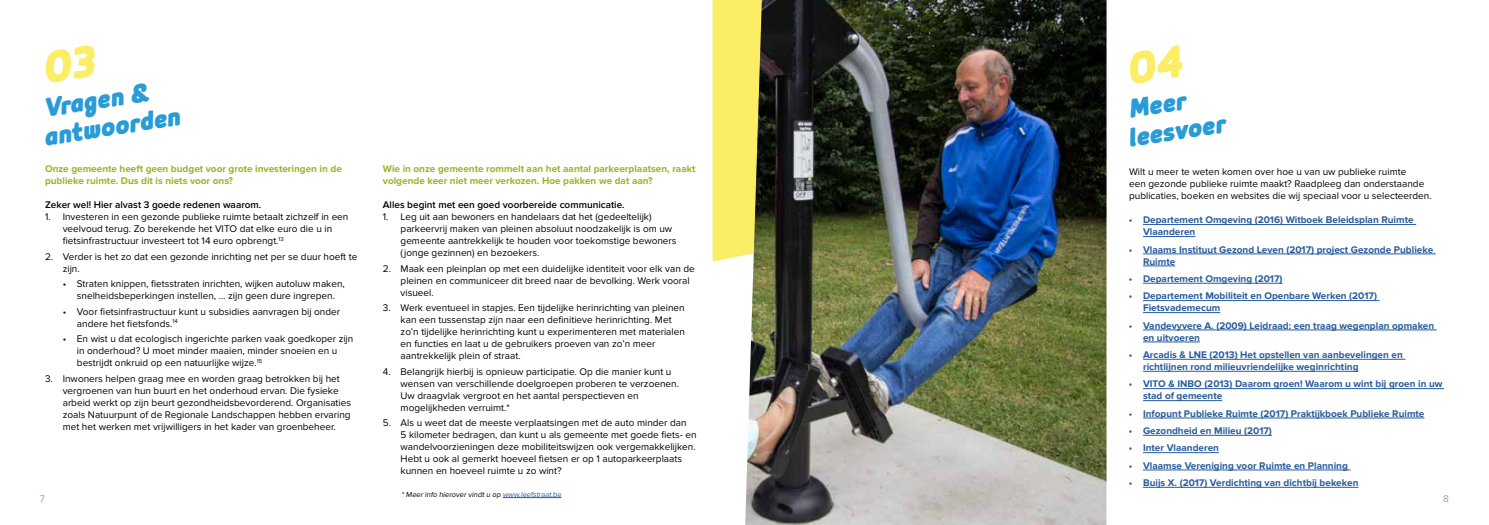
<style>
.page{position:relative;width:1489px;height:525px;background:#fff}
.page>*{position:absolute;margin:0;border:0;box-sizing:border-box;transform-origin:0 0}
.t1{font:italic 900 32.5px/28.8px "Mairy";color:#299cd8}
.t2{font:10px/12px "Proxima Nova";color:#000}
.t3{font:700 10px/12px "Proxima Nova";color:#275b9b}
.t4{font:700 10px/12px "Proxima Nova";color:#96b622}
.t5{font:600 10px "Proxima Nova";color:#000}
.t6{font:10px "Proxima Nova";color:#9d9d9c}
.t7{font:7.5px "Proxima Nova";color:#000}
.s1{color:#275b9b}
</style>
<div class="page">
<div style="left:712px;top:0;width:33px;height:261px;background:#fbee66"></div>
<hr style="left:1142px;top:224px;width:273px;height:1px;background:#275b9b">
<hr style="left:1142px;top:236px;width:53px;height:1px;background:#275b9b">
<hr style="left:1142px;top:253px;width:293px;height:1px;background:#275b9b">
<hr style="left:1142px;top:265px;width:33px;height:1px;background:#275b9b">
<hr style="left:1142px;top:283px;width:140px;height:1px;background:#275b9b">
<hr style="left:1142px;top:300px;width:237px;height:1px;background:#275b9b">
<hr style="left:1142px;top:312px;width:78px;height:1px;background:#275b9b">
<hr style="left:1142px;top:329px;width:294px;height:1px;background:#275b9b">
<hr style="left:1142px;top:341px;width:57px;height:1px;background:#275b9b">
<hr style="left:1142px;top:359px;width:263px;height:1px;background:#275b9b">
<hr style="left:1142px;top:371px;width:216px;height:1px;background:#275b9b">
<hr style="left:1142px;top:388px;width:301px;height:1px;background:#275b9b">
<hr style="left:1142px;top:400px;width:80px;height:1px;background:#275b9b">
<hr style="left:1142px;top:417px;width:282px;height:1px;background:#275b9b">
<hr style="left:1142px;top:435px;width:129px;height:1px;background:#275b9b">
<hr style="left:1142px;top:452px;width:76px;height:1px;background:#275b9b">
<hr style="left:1142px;top:469px;width:208px;height:1px;background:#275b9b">
<hr style="left:1142px;top:487px;width:216px;height:1px;background:#275b9b">
<hr style="left:503px;top:497px;width:58px;height:1px;background:#275b9b">
<img style="left:745px;top:0;width:361px;height:524px">
<h1 class="t1" style="left:37px;top:94px;width:139px;rotate:-9deg">Vragen &amp; antwoorden</h1>
<p class="t4" style="left:45px;top:163px;width:298px">Onze gemeente heeft geen budget voor grote investeringen in de publieke ruimte. Dus dit is niets voor ons?</p>
<p class="t5" style="left:45px;top:199px;width:218px">Zeker wel! Hier alvast 3 goede redenen waarom.</p>
<p class="t2" style="left:63px;top:211px;width:287px;text-indent:-18px">1. Investeren in een gezonde publieke ruimte betaalt zichzelf in een veelvoud terug. Zo berekende het VITO dat elke euro die u in fietsinfrastructuur investeert tot 14 euro opbrengt.<sup>13</sup></p>
<p class="t2" style="left:63px;top:250px;width:296px;text-indent:-18px">2. Verder is het zo dat een gezonde inrichting net per se duur hoeft te zijn.</p>
<p class="t2" style="left:63px;top:278px;width:283px;text-align:center">• Straten knippen, fietsstraten inrichten, wijken autoluw maken, snelheidsbeperkingen instellen, … zijn geen dure ingrepen.</p>
<p class="t2" style="left:77px;top:305px;width:265px;text-indent:-14px">• Voor fietsinfrastructuur kunt u subsidies aanvragen bij onder andere het fietsfonds.<sup>14</sup></p>
<p class="t2" style="left:77px;top:333px;width:278px;text-indent:-14px">• En wist u dat ecologisch ingerichte parken vaak goedkoper zijn in onderhoud? U moet minder maaien, minder snoeien en u bestrijdt onkruid op een natuurlijke wijze.<sup>15</sup></p>
<p class="t2" style="left:63px;top:372px;width:290px;text-indent:-18px">3. Inwoners helpen graag mee en worden graag betrokken bij het vergroenen van hun buurt en het onderhoud ervan. Die fysieke arbeid werkt op zijn beurt gezondheidsbevorderend. Organisaties zoals Natuurpunt of de Regionale Landschappen hebben ervaring met het werken met vrijwilligers in het kader van groenbeheer.</p>
<p class="t4" style="left:383px;top:163px;width:314px">Wie in onze gemeente rommelt aan het aantal parkeerplaatsen, raakt volgende keer niet meer verkozen. Hoe pakken we dat aan?</p>
<p class="t5" style="left:383px;top:199px;width:243px">Alles begint met een goed voorbereide communicatie.</p>
<p class="t2" style="left:400px;top:211px;width:277px;text-indent:-18px">1. Leg uit aan bewoners en handelaars dat het (gedeeltelijk) parkeervrij maken van pleinen absoluut noodzakelijk is om uw gemeente aantrekkelijk te houden voor toekomstige bewoners (jonge gezinnen) en bezoekers.</p>
<p class="t2" style="left:400px;top:262px;width:296px;text-indent:-18px">2. Maak een pleinplan op met een duidelijke identiteit voor elk van de pleinen en communiceer dit breed naar de bevolking. Werk vooral visueel.</p>
<p class="t2" style="left:400px;top:302px;width:286px;text-indent:-18px">3. Werk eventueel in stapjes. Een tijdelijke herinrichting van pleinen kan een tussenstap zijn naar een definitieve herinrichting. Met zo’n tijdelijke herinrichting kunt u experimenteren met materialen en functies en laat u de gebruikers proeven van zo’n meer aantrekkelijk plein of straat.</p>
<p class="t2" style="left:400px;top:365px;width:280px;text-indent:-18px">4. Belangrijk hierbij is opnieuw participatie. Op die manier kunt u wensen van verschillende doelgroepen proberen te verzoenen.<br>Uw draagvlak vergroot en het aantal perspectieven en mogelijkheden verruimt.*</p>
<p class="t2" style="left:400px;top:417px;width:297px;text-indent:-18px">5. Als u weet dat de meeste verplaatsingen met de auto minder dan<br>5 kilometer bedragen, dan kunt u als gemeente met goede fiets- en wandelvoorzieningen deze mobiliteitswijzen ook vergemakkelijken.<br>Hebt u ook al gemerkt hoeveel fietsen er op 1 autoparkeerplaats kunnen en hoeveel ruimte u zo wint?</p>
<h1 class="t1" style="left:1120px;top:95px;width:100px;rotate:-9deg">Meer leesvoer</h1>
<p class="t2" style="left:1129px;top:165px;width:304px">Wilt u meer te weten komen over hoe u van uw publieke ruimte<br>een gezonde publieke ruimte maakt? Raadpleeg dan onderstaande publicaties, boeken en websites die wij speciaal voor u selecteerden.</p>
<p class="t3" style="left:1142px;top:214px;width:272px;text-indent:-14px">• Departement Omgeving (2016) Witboek Beleidsplan Ruimte<br>Vlaanderen</p>
<p class="t3" style="left:1142px;top:243px;width:292px;text-indent:-14px">• Vlaams Instituut Gezond Leven (2017) project Gezonde Publieke<br>Ruimte</p>
<p class="t3" style="left:1128px;top:272px;width:155px">• Departement Omgeving (2017)</p>
<p class="t3" style="left:1142px;top:290px;width:235px;text-indent:-14px">• Departement Mobiliteit en Openbare Werken (2017)<br>Fietsvademecum</p>
<p class="t3" style="left:1142px;top:319px;width:293px;text-indent:-14px">• Vandevyvere A. (2009) Leidraad: een traag wegenplan opmaken en uitvoeren</p>
<p class="t3" style="left:1142px;top:348px;width:261px;text-indent:-14px">• Arcadis &amp; LNE (2013) Het opstellen van aanbevelingen en richtlijnen rond milieuvriendelijke weginrichting</p>
<p class="t3" style="left:1142px;top:378px;width:301px;text-indent:-14px">• VITO &amp; INBO (2013) Daarom groen! Waarom u wint bij groen in uw stad of gemeente</p>
<p class="t3" style="left:1128px;top:407px;width:297px">• Infopunt Publieke Ruimte (2017) Praktijkboek Publieke Ruimte</p>
<p class="t3" style="left:1128px;top:424px;width:144px">• Gezondheid en Milieu (2017)</p>
<p class="t3" style="left:1128px;top:442px;width:92px">• Inter Vlaanderen</p>
<p class="t3" style="left:1128px;top:459px;width:220px">• Vlaamse Vereniging voor Ruimte en Planning</p>
<p class="t3" style="left:1128px;top:476px;width:231px">• Buijs X. (2017) Verdichting van dichtbij bekeken</p>
<p class="t7" style="left:401px;top:489px;width:163px">* Meer info hierover vindt u op <span class="s1">www.leefstraat.be</span></p>
<p class="t6" style="left:40px;top:492px;width:7px">7</p>
<p class="t6" style="left:1442px;top:492px;width:7px">8</p>
</div>
